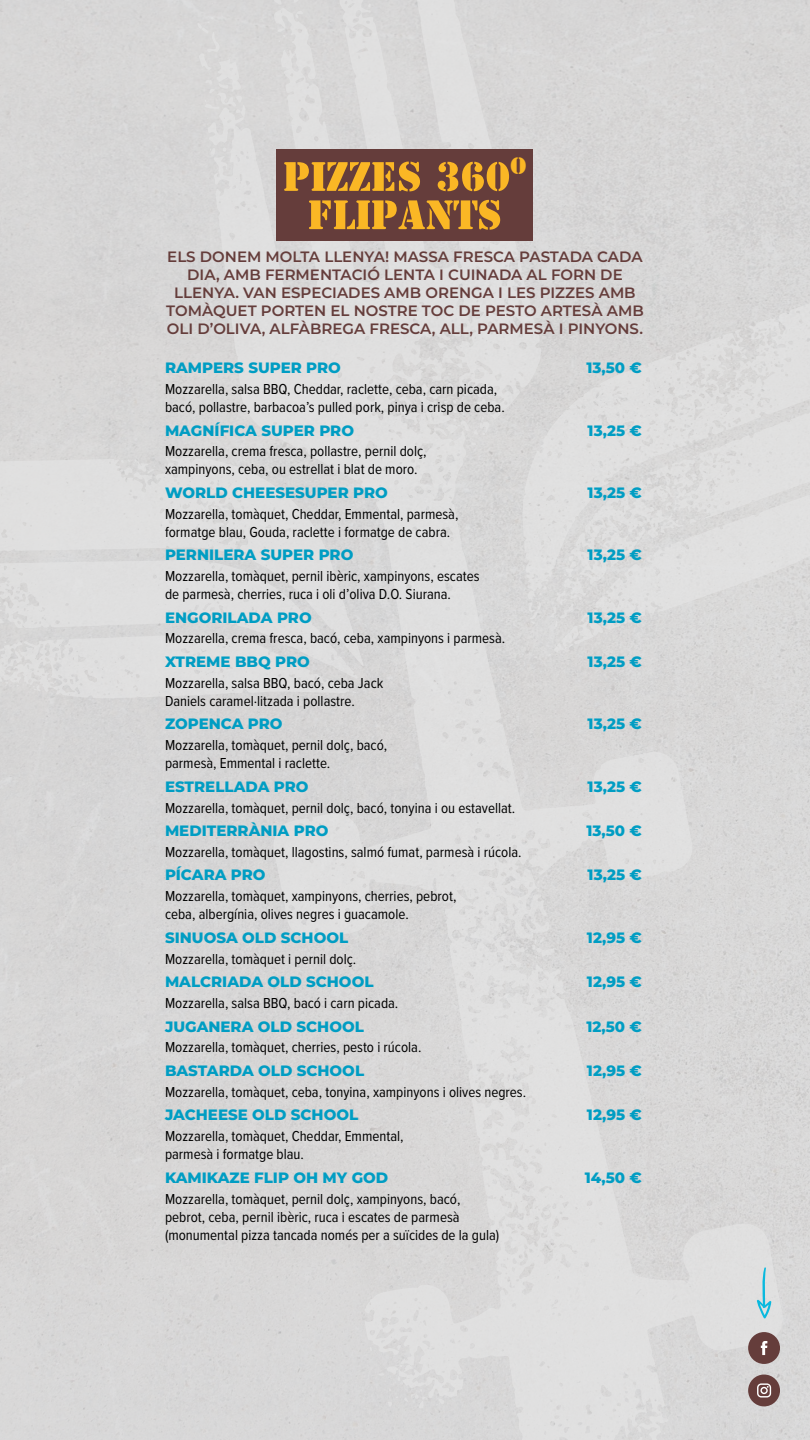
<style>
.page{position:relative;width:810px;height:1440px;background:#d8d7d7}
.page>*{position:absolute;margin:0;border:0;box-sizing:border-box;transform-origin:0 0}
.t1{font:52.5px/38.2px "Stencil";color:#fab725;text-align:center}
.t2{font:15px/18px "Proxima Nova Cond";color:#000}
.t3{font:800 15px "Montserrat";color:#009dc3}
.t4{font:600 15px/18px "Montserrat";color:#653d3b;text-align:center}
</style>
<div class="page">
<div style="left:748px;top:1375px;width:32px;height:31px;background:#653d3b;border-radius:50%"></div>
<svg style="left:757px;top:1383px;width:14px;height:15px"></svg>
<div style="left:748px;top:1332px;width:32px;height:32px;background:#653d3b;border-radius:50%"></div>
<svg style="left:761px;top:1341px;width:6px;height:14px"></svg>
<svg style="left:757px;top:1267px;width:14px;height:52px"></svg>
<div style="left:277px;top:149px;width:256px;height:92px;background:#653d3b"></div>
<h1 class="t1" style="left:283px;top:155px;width:245px">PIZZES 360<sup>O<br></sup>FLIPANTS</h1>
<p class="t4" style="left:166px;top:247px;width:479px">ELS DONEM MOLTA LLENYA! MASSA FRESCA PASTADA CADA DIA, AMB FERMENTACIÓ LENTA I CUINADA AL FORN DE LLENYA. VAN ESPECIADES AMB ORENGA I LES PIZZES AMB TOMÀQUET PORTEN EL NOSTRE TOC DE PESTO ARTESÀ AMB OLI D’OLIVA, ALFÀBREGA FRESCA, ALL, PARMESÀ I PINYONS.</p>
<p class="t3" style="left:165px;top:357px;width:177px">RAMPERS SUPER PRO</p>
<p class="t3" style="left:586px;top:357px;width:57px">13,50 €</p>
<p class="t2" style="left:165px;top:379px;width:341px">Mozzarella, salsa BBQ, Cheddar, raclette, ceba, carn picada, bacó, pollastre, barbacoa’s pulled pork, pinya i crisp de ceba.</p>
<p class="t3" style="left:165px;top:419px;width:191px">MAGNÍFICA SUPER PRO</p>
<p class="t3" style="left:588px;top:419px;width:56px">13,25 €</p>
<p class="t2" style="left:165px;top:442px;width:263px">Mozzarella, crema fresca, pollastre, pernil dolç, xampinyons, ceba, ou estrellat i blat de moro.</p>
<p class="t3" style="left:165px;top:482px;width:224px">WORLD CHEESESUPER PRO</p>
<p class="t3" style="left:588px;top:482px;width:56px">13,25 €</p>
<p class="t2" style="left:165px;top:504px;width:295px">Mozzarella, tomàquet, Cheddar, Emmental, parmesà, formatge blau, Gouda, raclette i formatge de cabra.</p>
<p class="t3" style="left:165px;top:544px;width:190px">PERNILERA SUPER PRO</p>
<p class="t3" style="left:588px;top:544px;width:56px">13,25 €</p>
<p class="t2" style="left:165px;top:566px;width:316px">Mozzarella, tomàquet, pernil ibèric, xampinyons, escates de parmesà, cherries, ruca i oli d’oliva D.O. Siurana.</p>
<p class="t3" style="left:165px;top:606px;width:148px">ENGORILADA PRO</p>
<p class="t3" style="left:588px;top:606px;width:56px">13,25 €</p>
<p class="t2" style="left:165px;top:629px;width:342px">Mozzarella, crema fresca, bacó, ceba, xampinyons i parmesà.</p>
<p class="t3" style="left:165px;top:651px;width:146px">XTREME BBQ PRO</p>
<p class="t3" style="left:588px;top:651px;width:56px">13,25 €</p>
<p class="t2" style="left:165px;top:673px;width:220px">Mozzarella, salsa BBQ, bacó, ceba Jack<br>Daniels caramel·litzada i pollastre.</p>
<p class="t3" style="left:165px;top:713px;width:119px">ZOPENCA PRO</p>
<p class="t3" style="left:588px;top:713px;width:56px">13,25 €</p>
<p class="t2" style="left:165px;top:736px;width:224px">Mozzarella, tomàquet, pernil dolç, bacó, parmesà, Emmental i raclette.</p>
<p class="t3" style="left:165px;top:775px;width:145px">ESTRELLADA PRO</p>
<p class="t3" style="left:588px;top:775px;width:56px">13,25 €</p>
<p class="t2" style="left:165px;top:798px;width:352px">Mozzarella, tomàquet, pernil dolç, bacó, tonyina i ou estavellat.</p>
<p class="t3" style="left:165px;top:820px;width:165px">MEDITERRÀNIA PRO</p>
<p class="t3" style="left:586px;top:820px;width:57px">13,50 €</p>
<p class="t2" style="left:165px;top:842px;width:358px">Mozzarella, tomàquet, llagostins, salmó fumat, parmesà i rúcola.</p>
<p class="t3" style="left:165px;top:864px;width:102px">PÍCARA PRO</p>
<p class="t3" style="left:588px;top:864px;width:56px">13,25 €</p>
<p class="t2" style="left:165px;top:887px;width:293px">Mozzarella, tomàquet, xampinyons, cherries, pebrot, ceba, albergínia, olives negres i guacamole.</p>
<p class="t3" style="left:165px;top:927px;width:185px">SINUOSA OLD SCHOOL</p>
<p class="t3" style="left:587px;top:927px;width:57px">12,95 €</p>
<p class="t2" style="left:165px;top:949px;width:193px">Mozzarella, tomàquet i pernil dolç.</p>
<p class="t3" style="left:165px;top:971px;width:210px">MALCRIADA OLD SCHOOL</p>
<p class="t3" style="left:587px;top:971px;width:57px">12,95 €</p>
<p class="t2" style="left:165px;top:993px;width:235px">Mozzarella, salsa BBQ, bacó i carn picada.</p>
<p class="t3" style="left:165px;top:1015px;width:200px">JUGANERA OLD SCHOOL</p>
<p class="t3" style="left:586px;top:1015px;width:57px">12,50 €</p>
<p class="t2" style="left:165px;top:1038px;width:258px">Mozzarella, tomàquet, cherries, pesto i rúcola.</p>
<p class="t3" style="left:165px;top:1060px;width:201px">BASTARDA OLD SCHOOL</p>
<p class="t3" style="left:587px;top:1060px;width:57px">12,95 €</p>
<p class="t2" style="left:165px;top:1082px;width:363px">Mozzarella, tomàquet, ceba, tonyina, xampinyons i olives negres.</p>
<p class="t3" style="left:165px;top:1104px;width:195px">JACHEESE OLD SCHOOL</p>
<p class="t3" style="left:587px;top:1104px;width:57px">12,95 €</p>
<p class="t2" style="left:165px;top:1127px;width:240px">Mozzarella, tomàquet, Cheddar, Emmental, parmesà i formatge blau.</p>
<p class="t3" style="left:165px;top:1166px;width:225px">KAMIKAZE FLIP OH MY GOD</p>
<p class="t3" style="left:585px;top:1166px;width:59px">14,50 €</p>
<p class="t2" style="left:165px;top:1189px;width:336px">Mozzarella, tomàquet, pernil dolç, xampinyons, bacó, pebrot, ceba, pernil ibèric, ruca i escates de parmesà (monumental pizza tancada només per a suïcides de la gula)</p>
</div>
